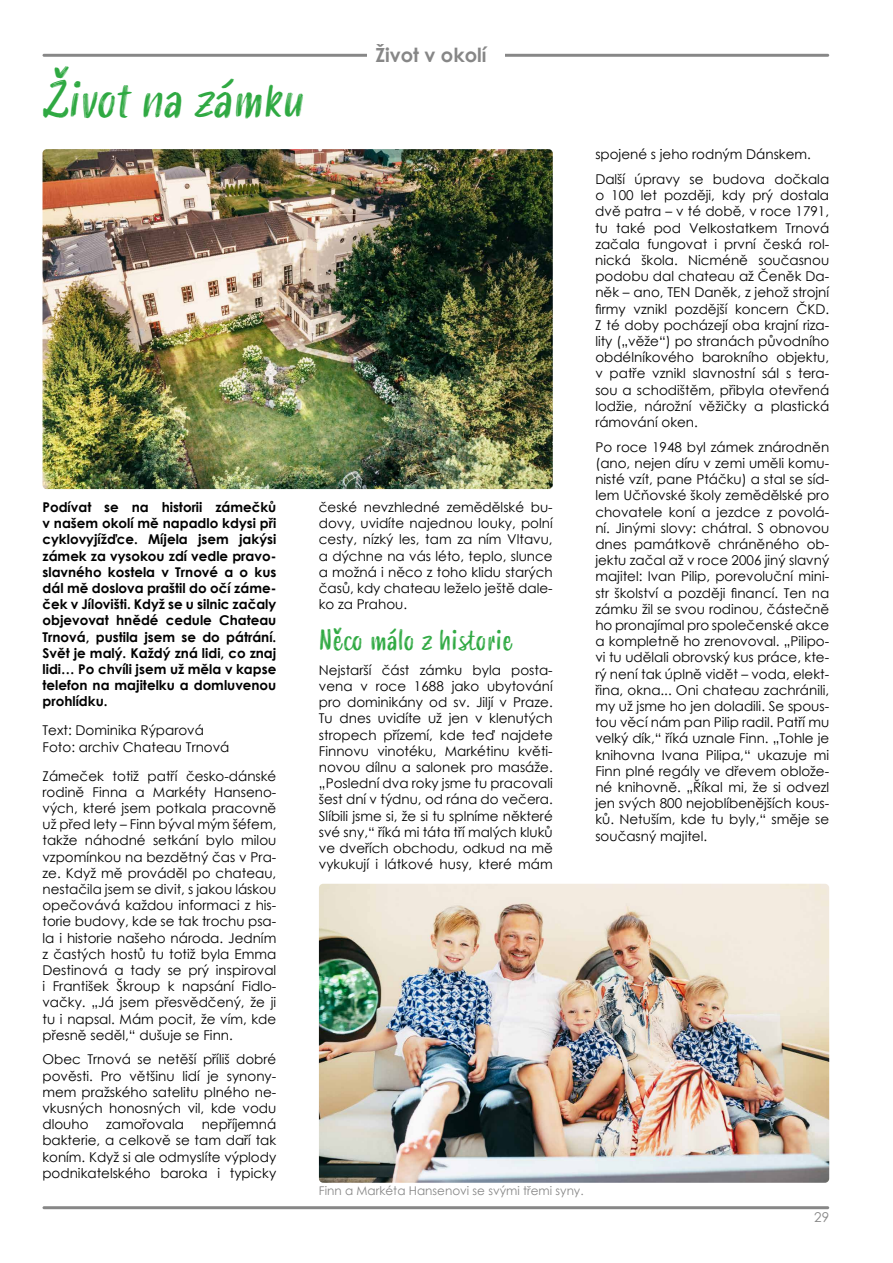
<style>
.page{position:relative;width:893px;height:1263px;background:#fff}
.page>*{position:absolute;margin:0;border:0;box-sizing:border-box;transform-origin:0 0}
.t1{font:italic 48px "Smoothy";color:#2fa942}
.t2{font:27px "Smoothy";color:#2fa942}
.t3{font:700 19.5px "Century Gothic";color:#878787}
.t4{font:13.5px/16.2px "Century Gothic";color:#000;text-align:justify}
.t5{font:700 13.5px/16.2px "Century Gothic";color:#000;text-align:justify}
.t6{font:13.5px "Century Gothic";color:#878787}
.t7{font:12px "Century Gothic";color:#878787}
</style>
<div class="page">
<hr style="left:43px;top:54px;width:786px;height:3px;background:#878787">
<hr style="left:43px;top:1206px;width:786px;height:3px;background:#878787">
<div style="left:367px;top:27px;width:138px;height:44px;background:#fff"></div>
<img style="left:43px;top:149px;width:510px;height:340px">
<img style="left:319px;top:884px;width:510px;height:299px">
<h1 class="t1" style="left:43px;top:65px;width:262px">Život na zámku</h1>
<p class="t5" style="left:43px;top:498px;width:235px">Podívat se na historii zámečků v našem okolí mě napadlo kdysi při cyklovyjížďce. Míjela jsem jakýsi zámek za vysokou zdí vedle pravo&shy;slavného kostela v Trnové a o kus dál mě doslova praštil do očí záme&shy;ček v Jílovišti. Když se u silnic začaly objevovat hnědé cedule Chateau Trnová, pustila jsem se do pátrání.<br>Svět je malý. Každý zná lidi, co znaj lidi… Po chvíli jsem už měla v kapse telefon na majitelku a domluvenou prohlídku.</p>
<p class="t4" style="left:43px;top:722px;width:189px">Text: Dominika Rýparová<br>Foto: archiv Chateau Trnová</p>
<p class="t4" style="left:42px;top:767px;width:235px">Zámeček totiž patří česko-dánské rodině Finna a Markéty Hanseno&shy;vých, které jsem potkala pracovně už před lety – Finn býval mým šéfem, takže náhodné setkání bylo milou vzpomínkou na bezdětný čas v Pra&shy;ze. Když mě prováděl po chateau, nestačila jsem se divit, s jakou láskou opečovává každou informaci z his&shy;torie budovy, kde se tak trochu psa&shy;la i historie našeho národa. Jedním z častých hostů tu totiž byla Emma Destinová a tady se prý inspiroval i František Škroup k napsání Fidlo&shy;vačky. „Já jsem přesvědčený, že ji tu i napsal. Mám pocit, že vím, kde přesně seděl,“ dušuje se Finn.</p>
<p class="t4" style="left:42px;top:1051px;width:235px">Obec Trnová se netěší příliš dobré pověsti. Pro většinu lidí je synony&shy;mem pražského satelitu plného ne&shy;vkusných honosných vil, kde vodu dlouho</p>
<p class="t4" style="left:42px;top:1116px;width:235px;text-indent:159px">nepříjemná bakterie, a celkově se tam daří tak koním. Když si ale odmyslíte výplody podnikatelského baroka i typicky</p>
<p class="t4" style="left:106px;top:1116px;width:79px">zamořovala</p>
<h3 class="t3" style="left:375px;top:41px;width:113px">Život v okolí</h3>
<p class="t4" style="left:319px;top:499px;width:235px">české nevzhledné zemědělské bu&shy;dovy, uvidíte najednou louky, polní cesty, nízký les, tam za ním Vltavu, a dýchne na vás léto, teplo, slunce a možná i něco z toho klidu starých časů, kdy chateau leželo ještě dale&shy;ko za Prahou.</p>
<h2 class="t2" style="left:319px;top:621px;width:196px">Něco málo z historie</h2>
<p class="t4" style="left:319px;top:662px;width:235px">Nejstarší část zámku byla posta&shy;vena v roce 1688 jako ubytování pro dominikány od sv. Jiljí v Praze.<br>Tu dnes uvidíte už jen v klenutých stropech přízemí, kde teď najdete Finnovu vinotéku, Markétinu květi&shy;novou dílnu a salonek pro masáže. „Poslední dva roky jsme tu pracovali šest dní v týdnu, od rána do večera.<br>Slíbili jsme si, že si tu splníme některé své sny,“ říká mi táta tří malých kluků ve dveřích obchodu, odkud na mě vykukují i látkové husy, které mám</p>
<p class="t4" style="left:595px;top:142px;width:235px;line-height:24.8px">spojené s jeho rodným Dánskem.<br>Další úpravy se budova dočkala</p>
<p class="t4" style="left:595px;top:187px;width:235px">o 100 let později, kdy prý dostala dvě patra – v té době, v roce 1791, tu také pod Velkostatkem Trnová začala fungovat i první česká rol&shy;nická škola. Nicméně současnou podobu dal chateau až Čeněk Da&shy;něk – ano, TEN Daněk, z jehož strojní firmy vznikl pozdější koncern ČKD.<br>Z té doby pocházejí oba krajní riza&shy;lity („věže“) po stranách původního obdélníkového barokního objektu, v patře vznikl slavnostní sál s tera&shy;sou a schodištěm, přibyla otevřená lodžie, nárožní věžičky a plastická rámování oken.</p>
<p class="t4" style="left:595px;top:438px;width:235px">Po roce 1948 byl zámek znárodněn (ano, nejen díru v zemi uměli komu&shy;nisté vzít, pane Ptáčku) a stal se síd&shy;lem Učňovské školy zemědělské pro chovatele koní a jezdce z povolá&shy;ní. Jinými slovy: chátral. S obnovou dnes památkově chráněného ob&shy;jektu začal až v roce 2006 jiný slavný majitel: Ivan Pilip, porevoluční mini&shy;str školství a později financí. Ten na zámku žil se svou rodinou, částečně ho pronajímal pro společenské akce a kompletně ho zrenovoval. „Pilipo&shy;vi tu udělali obrovský kus práce, kte&shy;rý není tak úplně vidět – voda, elekt&shy;řina, okna... Oni chateau zachránili, my už jsme ho jen doladili. Se spous&shy;tou věcí nám pan Pilip radil. Patří mu velký dík,“ říká uznale Finn. „Tohle je knihovna Ivana Pilipa,“ ukazuje mi Finn plné regály ve dřevem oblože&shy;né knihovně. „Říkal mi, že si odvezl jen svých 800 nejoblíbenějších kous&shy;ků. Netuším, kde tu byly,“ směje se současný majitel.</p>
<p class="t7" style="left:319px;top:1182px;width:266px">Finn a Markéta Hansenovi se svými třemi syny.</p>
<p class="t6" style="left:814px;top:1208px;width:16px">29</p>
</div>
